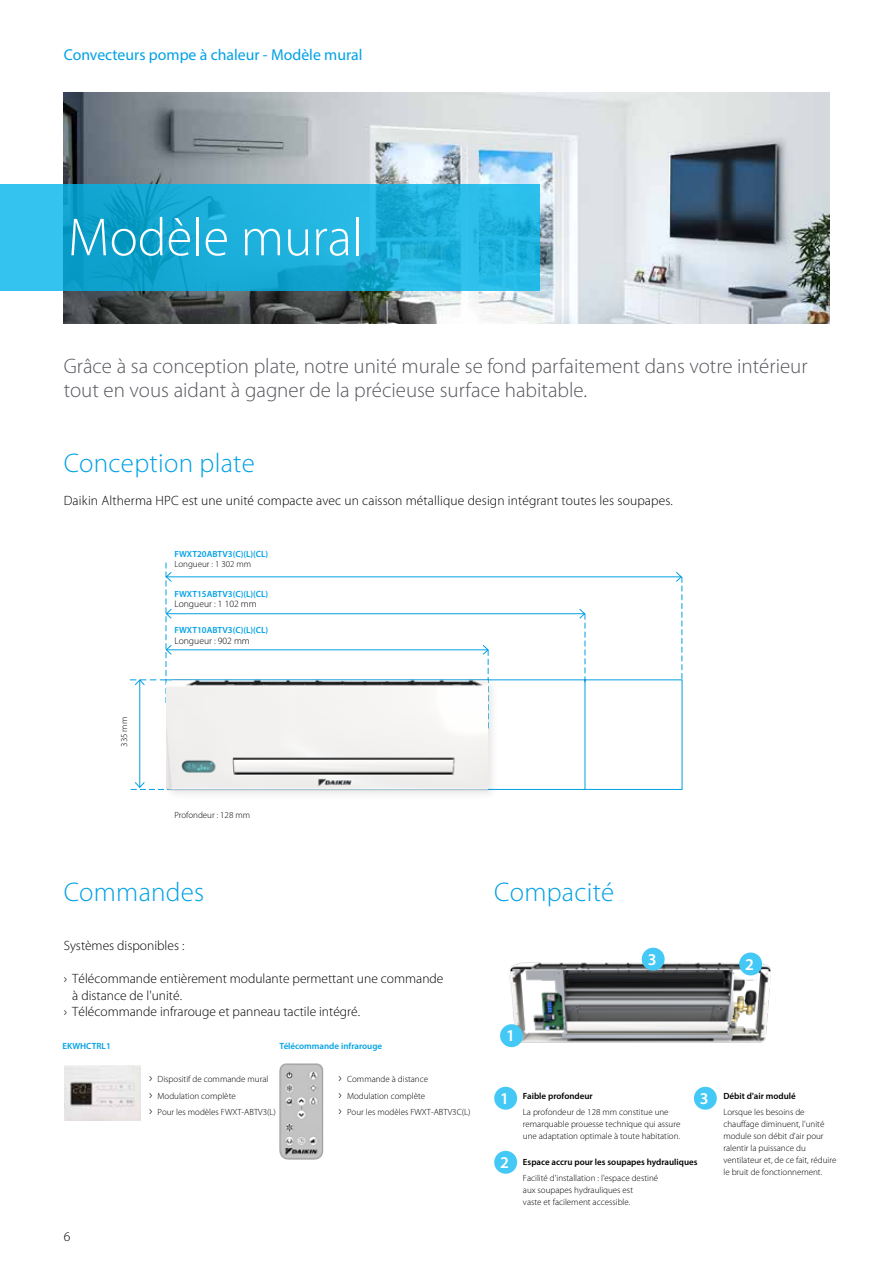
<style>
.page{position:relative;width:893px;height:1263px;background:#fff}
.page>*{position:absolute;margin:0;border:0;box-sizing:border-box;transform-origin:0 0}
.t1{font:300 54px "Myriad Pro";color:#fff}
.t2{font:300 27px "Myriad Pro";letter-spacing:.01em;color:#00a1e4}
.t3{font:300 21px/24px "Myriad Pro";color:#56585e}
.t4{font:600 16.5px "Myriad Pro";color:#fff}
.t5{font:15.75px "Myriad Pro";color:#00a1e4}
.t6{font:300 13.5px "Myriad Pro";color:#000}
.t7{font:300 9.6px "Myriad Pro";color:#000}
.t8{font:300 9px/12px "Myriad Pro";color:#000}
.t9{font:600 9px "Myriad Pro";color:#00a1e4}
.t10{font:600 9px "Myriad Pro";color:#000}
.s1{font-size:13.5px}
</style>
<div class="page">
<img style="left:64px;top:92px;width:765px;height:231px">
<svg style="left:0;top:184px;width:540px;height:106px;background:#1dafda"></svg>
<img style="left:65px;top:1066px;width:75px;height:54px">
<hr style="left:166px;top:649px;width:322px;height:1px;background:#00a1e4">
<svg style="left:482px;top:645px;width:7px;height:29px"></svg>
<hr style="left:166px;top:613px;width:419px;height:1px;background:#00a1e4">
<svg style="left:579px;top:609px;width:7px;height:70px"></svg>
<hr style="left:166px;top:577px;width:515px;height:1px;background:#00a1e4">
<svg style="left:676px;top:572px;width:7px;height:107px"></svg>
<hr style="left:139px;top:680px;width:1px;height:107px;background:#00a1e4">
<svg style="left:130px;top:562px;width:42px;height:141px"></svg>
<svg style="left:131px;top:782px;width:32px;height:8px"></svg>
<svg style="left:500px;top:679px;width:183px;height:111px"></svg>
<hr style="left:585px;top:680px;width:1px;height:110px;background:#00a1e4">
<div style="left:163px;top:676px;width:337px;height:125px;background:#000;opacity:.1"></div>
<img style="left:167px;top:670px;width:320px;height:131px">
<img style="left:500px;top:947px;width:271px;height:101px">
<div style="left:500px;top:1024px;width:23px;height:23px;background:#44c8f5;border-radius:50%"></div>
<div style="left:494px;top:1087px;width:23px;height:23px;background:#44c8f5;border-radius:50%"></div>
<div style="left:694px;top:1087px;width:23px;height:23px;background:#44c8f5;border-radius:50%"></div>
<div style="left:642px;top:948px;width:23px;height:22px;background:#44c8f5;border-radius:50%"></div>
<div style="left:494px;top:1151px;width:23px;height:23px;background:#44c8f5;border-radius:50%"></div>
<div style="left:739px;top:952px;width:23px;height:23px;background:#44c8f5;border-radius:50%"></div>
<img style="left:280px;top:1064px;width:43px;height:95px">
<h3 class="t5" style="left:64px;top:45px;width:300px">Convecteurs pompe à chaleur - Modèle mural</h3>
<h1 class="t1" style="left:68px;top:208px;width:296px">Modèle mural</h1>
<h3 class="t3" style="left:64px;top:354px;width:745px">Grâce à sa conception plate, notre unité murale se fond parfaitement dans votre intérieur tout en vous aidant à gagner de la précieuse surface habitable.</h3>
<h2 class="t2" style="left:64px;top:448px;width:193px">Conception plate</h2>
<h3 class="t6" style="left:64px;top:493px;width:610px">Daikin Altherma HPC est une unité compacte avec un caisson métallique design intégrant toutes les soupapes.</h3>
<p class="t9" style="left:175px;top:548px;width:95px">FWXT20ABTV3(C)(L)(CL)</p>
<p class="t8" style="left:175px;top:558px;width:78px">Longueur : 1 302 mm</p>
<p class="t9" style="left:175px;top:588px;width:95px">FWXT15ABTV3(C)(L)(CL)</p>
<p class="t7" style="left:175px;top:599px;width:84px">Longueur : 1 102 mm</p>
<p class="t8" style="left:118px;top:747px;width:31px;rotate:-90deg">335 mm</p>
<p class="t9" style="left:175px;top:624px;width:95px">FWXT10ABTV3(C)(L)(CL)</p>
<p class="t7" style="left:175px;top:635px;width:77px">Longueur : 902 mm</p>
<p class="t8" style="left:175px;top:809px;width:77px">Profondeur : 128 mm</p>
<h2 class="t2" style="left:64px;top:877px;width:142px">Commandes</h2>
<h2 class="t2" style="left:494px;top:877px;width:121px">Compacité</h2>
<h3 class="t6" style="left:64px;top:938px;width:122px">Systèmes disponibles :</h3>
<h3 class="t6" style="left:64px;top:971px;width:381px">› Télécommande entièrement modulante permettant une commande</h3>
<h3 class="t6" style="left:72px;top:988px;width:111px">à distance de l'unité.</h3>
<h3 class="t6" style="left:64px;top:1004px;width:298px">› Télécommande infrarouge et panneau tactile intégré.</h3>
<p class="t9" style="left:62px;top:1040px;width:50px">EKWHCTRL1</p>
<p class="t9" style="left:280px;top:1040px;width:104px">Télécommande infrarouge</p>
<h3 class="t4" style="left:506px;top:1025px;width:10px">1</h3>
<h3 class="t4" style="left:648px;top:949px;width:10px">3</h3>
<h3 class="t6" style="left:64px;top:1229px;width:8px">6</h3>
<p class="t8" style="left:149px;top:1071px;width:128px;line-height:16.5px"><span class="s1">›</span> Dispositif de commande mural<br><span class="s1">›</span> Modulation complète<br><span class="s1">›</span> Pour les modèles FWXT-ABTV3(L)</p>
<p class="t8" style="left:339px;top:1071px;width:134px;line-height:16.5px"><span class="s1">›</span> Commande à distance<br><span class="s1">›</span> Modulation complète<br><span class="s1">›</span> Pour les modèles FWXT-ABTV3C(L)</p>
<p class="t10" style="left:523px;top:1090px;width:71px">Faible profondeur</p>
<p class="t8" style="left:523px;top:1106px;width:159px">La profondeur de 128 mm constitue une remarquable prouesse technique qui assure une adaptation optimale à toute habitation.</p>
<p class="t10" style="left:523px;top:1156px;width:176px">Espace accru pour les soupapes hydrauliques</p>
<p class="t8" style="left:523px;top:1172px;width:137px">Facilité d'installation : l'espace destiné aux soupapes hydrauliques est<br>vaste et facilement accessible.</p>
<h3 class="t4" style="left:500px;top:1088px;width:10px">1</h3>
<h3 class="t4" style="left:700px;top:1088px;width:10px">3</h3>
<h3 class="t4" style="left:500px;top:1152px;width:10px">2</h3>
<h3 class="t4" style="left:745px;top:953px;width:10px">2</h3>
<p class="t10" style="left:723px;top:1090px;width:74px">Débit d'air modulé</p>
<p class="t8" style="left:723px;top:1106px;width:114px">Lorsque les besoins de chauffage diminuent, l'unité module son débit d'air pour ralentir la puissance du ventilateur et, de ce fait, réduire le bruit de fonctionnement.</p>
</div>
